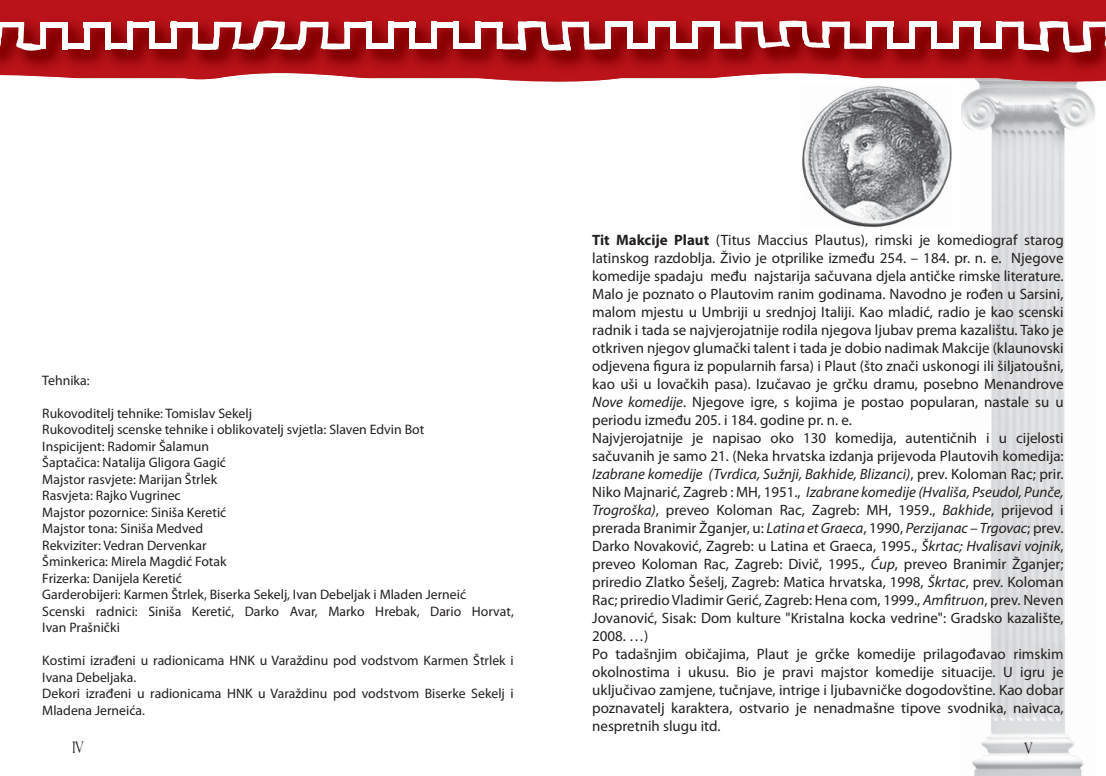
<style>
.page{position:relative;width:1106px;height:776px;background:#fff}
.page>*{position:absolute;margin:0;border:0;box-sizing:border-box;transform-origin:0 0}
.t1{font:15px/18px "Myriad Pro";color:#231f20}
.t2{font:15px "timesnewvespasian";color:#231f20}
.t3{font:13.75px/16.5px "Myriad Pro";color:#231f20}
.s1{font-weight:700}
.s2{font-style:italic}
</style>
<div class="page">
<img style="left:961px;top:84px;width:134px;height:692px">
<svg style="left:0;top:0;width:1106px;height:84px;fill:#ba1319"></svg>
<img style="left:0;top:10px;width:1106px;height:70px">
<svg style="left:0;top:22px;width:51px;height:35px"></svg>
<div style="left:40px;top:22px;width:28px;height:5px;background:#fff"></div>
<div style="left:62px;top:22px;width:6px;height:27px;background:#fff"></div>
<div style="left:62px;top:44px;width:27px;height:5px;background:#fff"></div>
<div style="left:84px;top:22px;width:5px;height:27px;background:#fff"></div>
<div style="left:84px;top:22px;width:27px;height:5px;background:#fff"></div>
<div style="left:106px;top:22px;width:5px;height:27px;background:#fff"></div>
<div style="left:106px;top:44px;width:27px;height:5px;background:#fff"></div>
<div style="left:127px;top:22px;width:6px;height:27px;background:#fff"></div>
<div style="left:127px;top:22px;width:27px;height:5px;background:#fff"></div>
<div style="left:149px;top:22px;width:5px;height:27px;background:#fff"></div>
<div style="left:149px;top:44px;width:27px;height:5px;background:#fff"></div>
<div style="left:171px;top:22px;width:5px;height:27px;background:#fff"></div>
<div style="left:171px;top:22px;width:27px;height:5px;background:#fff"></div>
<svg style="left:192px;top:17px;width:158px;height:38px"></svg>
<div style="left:344px;top:22px;width:28px;height:5px;background:#fff"></div>
<div style="left:366px;top:22px;width:6px;height:27px;background:#fff"></div>
<div style="left:366px;top:44px;width:27px;height:5px;background:#fff"></div>
<div style="left:388px;top:22px;width:5px;height:27px;background:#fff"></div>
<div style="left:388px;top:22px;width:27px;height:5px;background:#fff"></div>
<div style="left:410px;top:22px;width:5px;height:27px;background:#fff"></div>
<div style="left:410px;top:44px;width:27px;height:5px;background:#fff"></div>
<div style="left:431px;top:22px;width:6px;height:27px;background:#fff"></div>
<div style="left:431px;top:22px;width:27px;height:5px;background:#fff"></div>
<div style="left:453px;top:22px;width:5px;height:27px;background:#fff"></div>
<div style="left:453px;top:44px;width:27px;height:5px;background:#fff"></div>
<div style="left:475px;top:22px;width:5px;height:27px;background:#fff"></div>
<div style="left:475px;top:22px;width:27px;height:5px;background:#fff"></div>
<svg style="left:496px;top:20px;width:114px;height:35px"></svg>
<div style="left:605px;top:22px;width:27px;height:5px;background:#fff"></div>
<div style="left:627px;top:22px;width:5px;height:27px;background:#fff"></div>
<div style="left:627px;top:43px;width:27px;height:6px;background:#fff"></div>
<div style="left:648px;top:22px;width:6px;height:27px;background:#fff"></div>
<div style="left:648px;top:22px;width:28px;height:5px;background:#fff"></div>
<div style="left:670px;top:22px;width:6px;height:27px;background:#fff"></div>
<div style="left:670px;top:43px;width:27px;height:6px;background:#fff"></div>
<div style="left:692px;top:22px;width:5px;height:27px;background:#fff"></div>
<div style="left:692px;top:22px;width:27px;height:5px;background:#fff"></div>
<svg style="left:714px;top:20px;width:157px;height:33px"></svg>
<div style="left:866px;top:22px;width:5px;height:27px;background:#fff"></div>
<div style="left:866px;top:22px;width:27px;height:5px;background:#fff"></div>
<div style="left:887px;top:22px;width:6px;height:27px;background:#fff"></div>
<div style="left:887px;top:43px;width:28px;height:6px;background:#fff"></div>
<div style="left:909px;top:22px;width:6px;height:27px;background:#fff"></div>
<div style="left:909px;top:22px;width:27px;height:5px;background:#fff"></div>
<div style="left:931px;top:22px;width:5px;height:27px;background:#fff"></div>
<div style="left:931px;top:43px;width:27px;height:6px;background:#fff"></div>
<div style="left:953px;top:22px;width:5px;height:27px;background:#fff"></div>
<div style="left:953px;top:22px;width:27px;height:5px;background:#fff"></div>
<div style="left:974px;top:22px;width:6px;height:27px;background:#fff"></div>
<div style="left:974px;top:43px;width:27px;height:6px;background:#fff"></div>
<svg style="left:996px;top:20px;width:110px;height:37px"></svg>
<img style="left:802px;top:86px;width:150px;height:142px">
<p class="t1" style="left:592px;top:232px;width:473px"><span class="s1">Tit Makcije Plaut</span> (Titus Maccius Plautus), rimski je komediograf starog latinskog razdoblja. Živio je otprilike između 254. – 184. pr. n. e. Njegove komedije spadaju među najstarija sačuvana djela antičke rimske literature.<br>Malo je poznato o Plautovim ranim godinama. Navodno je rođen u Sarsini, malom mjestu u Umbriji u srednjoj Italiji. Kao mladić, radio je kao scenski radnik i tada se najvjerojatnije rodila njegova ljubav prema kazalištu. Tako je otkriven njegov glumački talent i tada je dobio nadimak Makcije (klaunovski odjevena figura iz popularnih farsa) i Plaut (što znači uskonogi ili šiljatoušni, kao uši u lovačkih pasa). Izučavao je grčku dramu, posebno Menandrove <span class="s2">Nove komedije</span>. Njegove igre, s kojima je postao popularan, nastale su u periodu između 205. i 184. godine pr. n. e.<br>Najvjerojatnije je napisao oko 130 komedija, autentičnih i u cijelosti sačuvanih je samo 21. (Neka hrvatska izdanja prijevoda Plautovih komedija:<br><span class="s2">Izabrane komedije (Tvrdica, Sužnji, Bakhide, Blizanci)</span>, prev. Koloman Rac; prir.<br>Niko Majnarić, Zagreb : MH, 1951., <span class="s2">Izabrane komedije (Hvališa, Pseudol, Punče, Trogroška)</span>, preveo Koloman Rac, Zagreb: MH, 1959., <span class="s2">Bakhide</span>, prijevod i prerada Branimir Žganjer, u: <span class="s2">Latina et Graeca</span>, 1990, <span class="s2">Perzijanac – Trgovac</span>; prev.<br>Darko Novaković, Zagreb: u Latina et Graeca, 1995., <span class="s2">Škrtac; Hvalisavi vojnik</span>, preveo Koloman Rac, Zagreb: Divič, 1995., <span class="s2">Ćup</span>, preveo Branimir Žganjer; priredio Zlatko Šešelj, Zagreb: Matica hrvatska, 1998, <span class="s2">Škrtac</span>, prev. Koloman Rac; priredio Vladimir Gerić, Zagreb: Hena com, 1999., <span class="s2">Amfitruon</span>, prev. Neven Jovanović, Sisak: Dom kulture "Kristalna kocka vedrine": Gradsko kazalište, 2008. …)<br>Po tadašnjim običajima, Plaut je grčke komedije prilagođavao rimskim okolnostima i ukusu. Bio je pravi majstor komedije situacije. U igru je uključivao zamjene, tučnjave, intrige i ljubavničke dogodovštine. Kao dobar poznavatelj karaktera, ostvario je nenadmašne tipove svodnika, naivaca, nespretnih slugu itd.</p>
<p class="t3" style="left:42px;top:373px;width:49px">Tehnika:</p>
<p class="t3" style="left:42px;top:406px;width:473px">Rukovoditelj tehnike: Tomislav Sekelj<br>Rukovoditelj scenske tehnike i oblikovatelj svjetla: Slaven Edvin Bot<br>Inspicijent: Radomir Šalamun<br>Šaptačica: Natalija Gligora Gagić<br>Majstor rasvjete: Marijan Štrlek<br>Rasvjeta: Rajko Vugrinec<br>Majstor pozornice: Siniša Keretić<br>Majstor tona: Siniša Medved<br>Rekviziter: Vedran Dervenkar<br>Šminkerica: Mirela Magdić Fotak<br>Frizerka: Danijela Keretić<br>Garderobijeri: Karmen Štrlek, Biserka Sekelj, Ivan Debeljak i Mladen Jerneić<br>Scenski radnici: Siniša Keretić, Darko Avar, Marko Hrebak, Dario Horvat, Ivan Prašnički</p>
<p class="t3" style="left:42px;top:653px;width:473px">Kostimi izrađeni u radionicama HNK u Varaždinu pod vodstvom Karmen Štrlek i Ivana Debeljaka.<br>Dekori izrađeni u radionicama HNK u Varaždinu pod vodstvom Biserke Sekelj i Mladena Jerneića.</p>
<p class="t2" style="left:72px;top:739px;width:13px">4</p>
<p class="t2" style="left:1024px;top:740px;width:10px">5</p>
</div>
